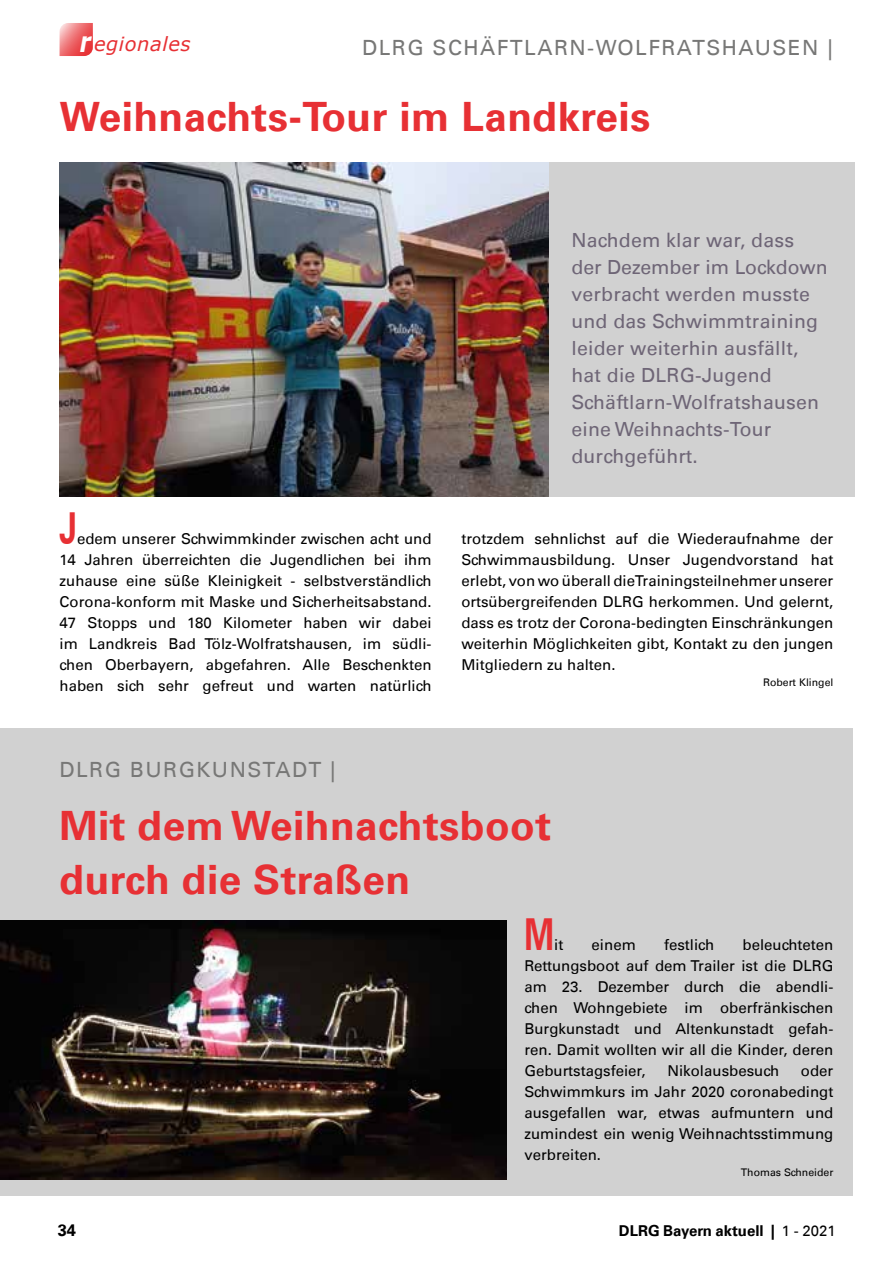
<style>
.page{position:relative;width:893px;height:1263px;background:#fff}
.page>*{position:absolute;margin:0;border:0;box-sizing:border-box;transform-origin:0 0}
.t1{font:700 44.1px "DLRG Univers";color:#e73034;scale:.71 1}
.t2{font:700 40.5px/54px "DLRG Univers";letter-spacing:.01em;color:#e73034}
.t3{font:21px "DLRG Univers";letter-spacing:.07em;color:#777776}
.t4{font:19.5px/27px "DLRG Univers";letter-spacing:.01em;color:#6e6576}
.t5{font:italic 19.5px "Verdana";letter-spacing:.03em;color:#e73034}
.t6{font:700 16.5px "DLRG Univers";color:#000}
.t7{font:15px/21px "DLRG Univers";color:#000;text-align:justify}
.t8{font:700 15px "DLRG Univers";color:#000}
.t9{font:10.5px "DLRG Univers";color:#000}
.s1{font-weight:700;font-size:28.5px;color:#fff}
.s2{font-weight:400}
</style>
<div class="page">
<div style="left:0;top:728px;width:853px;height:467px;background:#d1d1d1"></div>
<svg style="left:60px;top:23px;width:33px;height:33px"></svg>
<img style="left:0;top:920px;width:506px;height:260px">
<div style="left:548px;top:162px;width:307px;height:335px;background:#d1d1d1"></div>
<img style="left:60px;top:162px;width:489px;height:335px">
<h3 class="t5" style="left:80px;top:30px;width:112px"><span class="s1">r</span> egionales</h3>
<h3 class="t3" style="left:362px;top:35px;width:472px">DLRG SCHÄFTLARN-WOLFRATSHAUSEN |</h3>
<h2 class="t2" style="left:60px;top:91px;width:592px">Weihnachts-Tour im Landkreis</h2>
<h1 class="t1" style="left:60px;top:503px;width:26px">J</h1>
<p class="t7" style="left:60px;top:528px;width:374px;text-indent:18px">edem unserer Schwimmkinder zwischen acht und 14 Jahren überreichten die Jugendlichen bei ihm zuhause eine süße Kleinigkeit - selbstverständlich Corona-konform mit Maske und Sicherheitsabstand.<br>47 Stopps und 180 Kilometer haben wir dabei im Landkreis Bad Tölz-Wolfratshausen, im südli&shy;chen Oberbayern, abgefahren. Alle Beschenkten haben sich sehr gefreut und warten natürlich</p>
<h3 class="t3" style="left:60px;top:757px;width:278px">DLRG BURGKUNSTADT |</h3>
<h3 class="t4" style="left:571px;top:226px;width:258px">Nachdem klar war, dass der Dezember im Lockdown verbracht werden musste und das Schwimmtraining leider weiterhin ausfällt, hat die DLRG-Jugend<br>Schäftlarn-Wolfratshausen eine Weihnachts-Tour durchgeführt.</h3>
<p class="t7" style="left:461px;top:528px;width:374px">trotzdem sehnlichst auf die Wiederaufnahme der Schwimmausbildung. Unser Jugendvorstand hat erlebt, von wo überall die Trainingsteilnehmer unserer ortsübergreifenden DLRG herkommen. Und gelernt, dass es trotz der Corona-bedingten Einschränkungen weiterhin Möglichkeiten gibt, Kontakt zu den jungen Mitgliedern zu halten.</p>
<p class="t9" style="left:763px;top:676px;width:72px">Robert Klingel</p>
<h2 class="t2" style="left:60px;top:799px;width:493px">Mit dem Weihnachtsboot durch die Straßen</h2>
<h1 class="t1" style="left:524px;top:908px;width:43px">M</h1>
<p class="t7" style="left:554px;top:934px;width:11px">it</p>
<p class="t7" style="left:592px;top:934px;width:46px">einem</p>
<p class="t7" style="left:664px;top:934px;width:52px">festlich</p>
<p class="t7" style="left:524px;top:934px;width:310px;text-indent:218px">beleuchteten Rettungsboot auf dem Trailer ist die DLRG am 23. Dezember durch die abendli&shy;chen Wohngebiete im oberfränkischen Burgkunstadt und Altenkunstadt gefah&shy;ren. Damit wollten wir all die Kinder, deren Geburtstagsfeier,</p>
<p class="t7" style="left:667px;top:1060px;width:113px">Nikolausbesuch</p>
<p class="t7" style="left:524px;top:1060px;width:310px;text-indent:276px">oder Schwimmkurs im Jahr 2020 coronabedingt ausgefallen war, etwas aufmuntern und zumindest ein wenig Weihnachtsstimmung verbreiten.</p>
<p class="t9" style="left:741px;top:1166px;width:94px">Thomas Schneider</p>
<p class="t6" style="left:58px;top:1221px;width:20px">34</p>
<p class="t8" style="left:619px;top:1222px;width:218px">DLRG Bayern aktuell | <span class="s2">1 - 2021</span></p>
</div>
